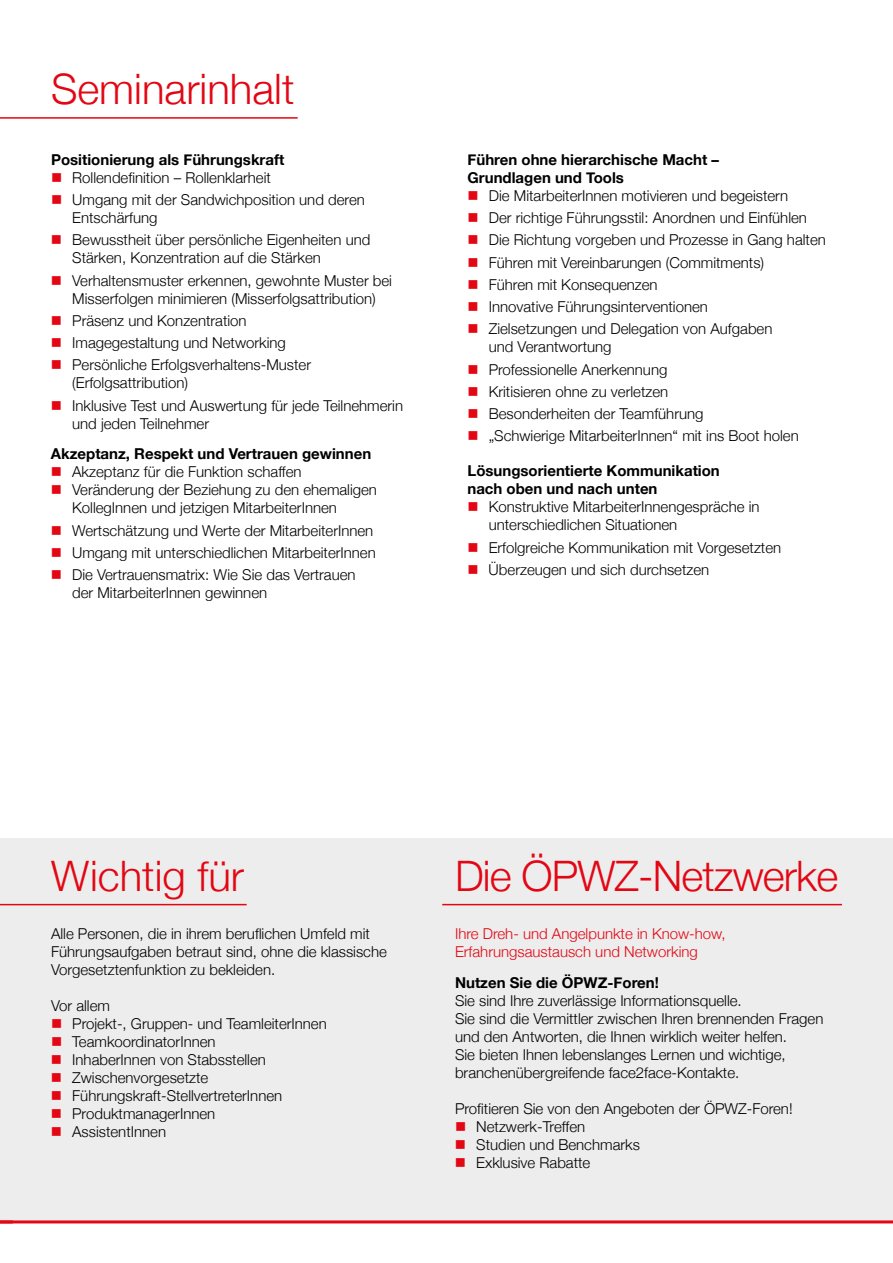
<style>
.page{position:relative;width:893px;height:1263px;background:#fff}
.page>*{position:absolute;margin:0;border:0;box-sizing:border-box;transform-origin:0 0}
.t1{font:300 42px "Helvetica Neue";color:#e30613}
.t2{font:300 42px "Helvetica Neue";letter-spacing:-.02em;color:#e30613}
.t3{font:300 15px/18px "Helvetica Neue";color:#000}
.t4{font:700 15px/18px "Helvetica Neue";color:#000}
.t5{font:300 15px/18px "Helvetica Neue";color:#e30613}
.s1{color:#e30613}
</style>
<div class="page">
<div style="left:0;top:838px;width:893px;height:382px;background:#ededed"></div>
<hr style="left:0;top:1220px;width:893px;height:3px;background:#e30613">
<hr style="left:0;top:117px;width:298px;height:2px;background:#e30613">
<hr style="left:0;top:904px;width:247px;height:1px;background:#e30613">
<hr style="left:442px;top:904px;width:400px;height:1px;background:#e30613">
<h1 class="t1" style="left:51px;top:64px;width:245px">Seminarinhalt</h1>
<p class="t4" style="left:51px;top:150px;width:235px">Positionierung als Führungskraft</p>
<p class="t3" style="left:51px;top:168px;width:221px"><span class="s1">■</span> Rollendefinition – Rollenklarheit</p>
<p class="t3" style="left:72px;top:191px;width:294px;text-indent:-21px"><span class="s1">■</span> Umgang mit der Sandwichposition und deren<br>Entschärfung</p>
<p class="t3" style="left:72px;top:231px;width:300px;text-indent:-21px"><span class="s1">■</span> Bewusstheit über persönliche Eigenheiten und<br>Stärken, Konzentration auf die Stärken</p>
<p class="t3" style="left:51px;top:271px;width:343px;text-align:center"><span class="s1">■</span> Verhaltensmuster erkennen, gewohnte Muster bei<br>Misserfolgen minimieren (Misserfolgsattribution)</p>
<p class="t3" style="left:51px;top:311px;width:197px"><span class="s1">■</span> Präsenz und Konzentration</p>
<p class="t3" style="left:51px;top:333px;width:236px"><span class="s1">■</span> Imagegestaltung und Networking</p>
<p class="t3" style="left:72px;top:356px;width:240px;text-indent:-21px"><span class="s1">■</span> Persönliche Erfolgsverhaltens-Muster (Erfolgsattribution)</p>
<p class="t3" style="left:72px;top:396px;width:332px;text-indent:-21px"><span class="s1">■</span> Inklusive Test und Auswertung für jede Teilnehmerin und jeden Teilnehmer</p>
<p class="t4" style="left:51px;top:445px;width:322px">Akzeptanz, Respekt und Vertrauen gewinnen</p>
<p class="t3" style="left:51px;top:463px;width:252px"><span class="s1">■</span> Akzeptanz für die Funktion schaffen</p>
<p class="t3" style="left:72px;top:481px;width:306px;text-indent:-21px"><span class="s1">■</span> Veränderung der Beziehung zu den ehemaligen<br>KollegInnen und jetzigen MitarbeiterInnen</p>
<p class="t3" style="left:51px;top:521px;width:324px"><span class="s1">■</span> Wertschätzung und Werte der MitarbeiterInnen</p>
<p class="t3" style="left:51px;top:543px;width:326px"><span class="s1">■</span> Umgang mit unterschiedlichen MitarbeiterInnen</p>
<p class="t3" style="left:72px;top:565px;width:285px;text-indent:-21px"><span class="s1">■</span> Die Vertrauensmatrix: Wie Sie das Vertrauen der MitarbeiterInnen gewinnen</p>
<p class="t4" style="left:468px;top:150px;width:253px">Führen ohne hierarchische Macht –<br>Grundlagen und Tools</p>
<p class="t3" style="left:468px;top:186px;width:322px"><span class="s1">■</span> Die MitarbeiterInnen motivieren und begeistern</p>
<p class="t3" style="left:468px;top:208px;width:341px"><span class="s1">■</span> Der richtige Führungsstil: Anordnen und Einfühlen</p>
<p class="t3" style="left:468px;top:231px;width:360px"><span class="s1">■</span> Die Richtung vorgeben und Prozesse in Gang halten</p>
<p class="t3" style="left:467px;top:253px;width:298px"><span class="s1">■</span> Führen mit Vereinbarungen (Commitments)</p>
<p class="t3" style="left:467px;top:275px;width:192px"><span class="s1">■</span> Führen mit Konsequenzen</p>
<p class="t3" style="left:467px;top:297px;width:242px"><span class="s1">■</span> Innovative Führungsinterventionen</p>
<p class="t3" style="left:489px;top:320px;width:285px;text-indent:-21px"><span class="s1">■</span> Zielsetzungen und Delegation von Aufgaben und Verantwortung</p>
<p class="t3" style="left:467px;top:360px;width:201px"><span class="s1">■</span> Professionelle Anerkennung</p>
<p class="t3" style="left:467px;top:382px;width:202px"><span class="s1">■</span> Kritisieren ohne zu verletzen</p>
<p class="t3" style="left:467px;top:404px;width:238px"><span class="s1">■</span> Besonderheiten der Teamführung</p>
<p class="t3" style="left:467px;top:427px;width:333px"><span class="s1">■</span> „Schwierige MitarbeiterInnen“ mit ins Boot holen</p>
<p class="t4" style="left:467px;top:462px;width:254px">Lösungsorientierte Kommunikation nach oben und nach unten</p>
<p class="t3" style="left:489px;top:498px;width:272px;text-indent:-21px"><span class="s1">■</span> Konstruktive MitarbeiterInnengespräche in unterschiedlichen Situationen</p>
<p class="t3" style="left:467px;top:538px;width:315px"><span class="s1">■</span> Erfolgreiche Kommunikation mit Vorgesetzten</p>
<p class="t3" style="left:467px;top:560px;width:243px"><span class="s1">■</span> Überzeugen und sich durchsetzen</p>
<h1 class="t1" style="left:51px;top:850px;width:195px">Wichtig für</h1>
<p class="t3" style="left:51px;top:924px;width:337px">Alle Personen, die in ihrem beruflichen Umfeld mit<br>Führungsaufgaben betraut sind, ohne die klassische<br>Vorgesetztenfunktion zu bekleiden.</p>
<p class="t3" style="left:51px;top:996px;width:60px">Vor allem</p>
<p class="t3" style="left:51px;top:1014px;width:277px"><span class="s1">■</span> Projekt-, Gruppen- und TeamleiterInnen</p>
<p class="t3" style="left:51px;top:1032px;width:166px"><span class="s1">■</span> TeamkoordinatorInnen</p>
<p class="t3" style="left:51px;top:1050px;width:216px"><span class="s1">■</span> InhaberInnen von Stabsstellen</p>
<p class="t3" style="left:51px;top:1068px;width:159px"><span class="s1">■</span> Zwischenvorgesetzte</p>
<p class="t3" style="left:51px;top:1086px;width:233px"><span class="s1">■</span> Führungskraft-StellvertreterInnen</p>
<p class="t3" style="left:51px;top:1104px;width:166px"><span class="s1">■</span> ProduktmanagerInnen</p>
<p class="t3" style="left:51px;top:1122px;width:117px"><span class="s1">■</span> AssistentInnen</p>
<h1 class="t2" style="left:455px;top:850px;width:385px">Die ÖPWZ-Netzwerke</h1>
<p class="t5" style="left:455px;top:924px;width:272px">Ihre Dreh- und Angelpunkte in Know-how,<br>Erfahrungsaustausch und Networking</p>
<p class="t4" style="left:455px;top:973px;width:205px">Nutzen Sie die ÖPWZ-Foren!</p>
<p class="t3" style="left:455px;top:991px;width:370px">Sie sind Ihre zuverlässige Informationsquelle.<br>Sie sind die Vermittler zwischen Ihren brennenden Fragen und den Antworten, die Ihnen wirklich weiter helfen.<br>Sie bieten Ihnen lebenslanges Lernen und wichtige, branchenübergreifende face2face-Kontakte.</p>
<p class="t3" style="left:455px;top:1099px;width:339px">Profitieren Sie von den Angeboten der ÖPWZ-Foren!</p>
<p class="t3" style="left:455px;top:1117px;width:132px"><span class="s1">■</span> Netzwerk-Treffen</p>
<p class="t3" style="left:455px;top:1135px;width:186px"><span class="s1">■</span> Studien und Benchmarks</p>
<p class="t3" style="left:455px;top:1153px;width:137px"><span class="s1">■</span> Exklusive Rabatte</p>
</div>
